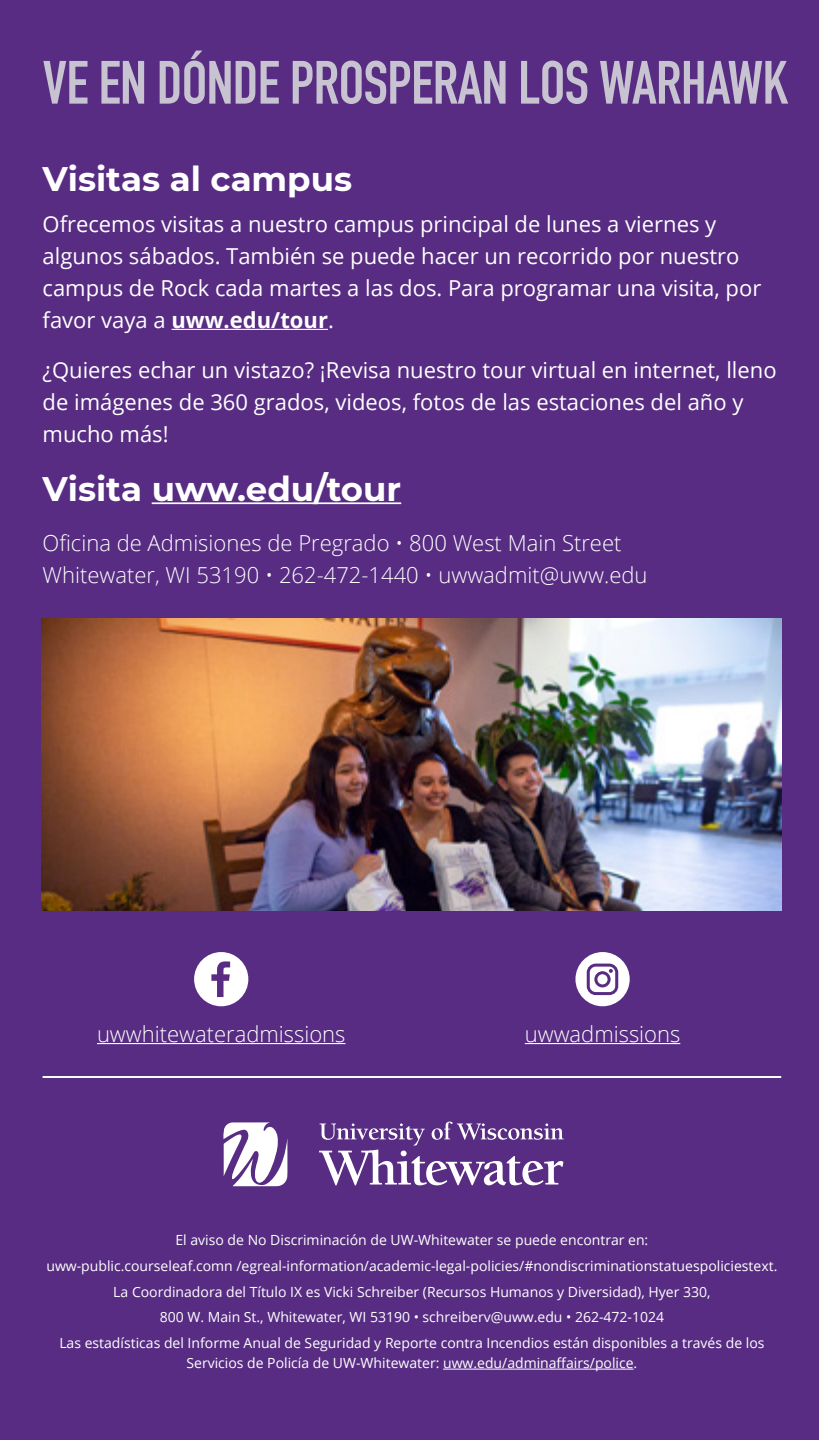
<style>
.page{position:relative;width:819px;height:1440px;background:#572c82}
.page>*{position:absolute;margin:0;border:0;box-sizing:border-box;transform-origin:0 0}
.t1{font:700 60px "DIN Condensed";letter-spacing:-.01em;color:#c7c3d1}
.t2{font:700 34px "Montserrat";color:#fff}
.t3{font:22px/32px "Open Sans";color:#fff}
.t4{font:300 22px/32px "Open Sans";color:#fff}
.t5{font:14px/25.8px "Open Sans";color:#fff;text-align:center}
.s1{font-weight:700}
</style>
<div class="page">
<hr style="left:172px;top:329px;width:156px;height:1px;background:#fff">
<hr style="left:152px;top:502px;width:249px;height:2px;background:#fff">
<hr style="left:97px;top:1043px;width:248px;height:1px;background:#fff">
<svg style="left:194px;top:952px;width:54px;height:54px"></svg>
<hr style="left:525px;top:1043px;width:155px;height:1px;background:#fff">
<svg style="left:575px;top:952px;width:55px;height:54px"></svg>
<hr style="left:43px;top:1076px;width:738px;height:2px;background:#fff">
<svg style="left:223px;top:1122px;width:65px;height:64px"></svg>
<svg style="left:319px;top:1122px;width:245px;height:64px"></svg>
<img style="left:42px;top:618px;width:739px;height:293px">
<hr style="left:443px;top:1369px;width:191px;height:1px;background:#fff">
<h1 class="t1" style="left:43px;top:42px;width:747px">VE EN DÓNDE PROSPERAN LOS WARHAWK</h1>
<h2 class="t2" style="left:43px;top:154px;width:311px">Visitas al campus</h2>
<h3 class="t3" style="left:43px;top:207px;width:720px">Ofrecemos visitas a nuestro campus principal de lunes a viernes y algunos sábados. También se puede hacer un recorrido por nuestro campus de Rock cada martes a las dos. Para programar una visita, por favor vaya a <span class="s1">uww.edu/tour</span>.</h3>
<h3 class="t3" style="left:43px;top:353px;width:736px">¿Quieres echar un vistazo? ¡Revisa nuestro tour virtual en internet, lleno de imágenes de 360 grados, videos, fotos de las estaciones del año y mucho más!</h3>
<h2 class="t2" style="left:43px;top:464px;width:360px">Visita uww.edu/tour</h2>
<h3 class="t4" style="left:43px;top:526px;width:606px">Oficina de Admisiones de Pregrado • 800 West Main Street<br>Whitewater, WI 53190 • 262-472-1440 • uwwadmit@uww.edu</h3>
<h3 class="t4" style="left:97px;top:1017px;width:250px">uwwhitewateradmissions</h3>
<h3 class="t4" style="left:525px;top:1017px;width:157px">uwwadmissions</h3>
<p class="t5" style="left:46px;top:1227px;width:733px">El aviso de No Discriminación de UW-Whitewater se puede encontrar en:<br>uww-public.courseleaf.comn /egreal-information/academic-legal-policies/#nondiscriminationstatuespoliciestext.<br>La Coordinadora del Título IX es Vicki Schreiber (Recursos Humanos y Diversidad), Hyer 330,<br>800 W. Main St., Whitewater, WI 53190 • schreiberv@uww.edu • 262-472-1024<br>Las estadísticas del Informe Anual de Seguridad y Reporte contra Incendios están disponibles a través de los</p>
<p class="t5" style="left:186px;top:1350px;width:452px">Servicios de Policía de UW-Whitewater: uww.edu/adminaffairs/police.</p>
</div>
